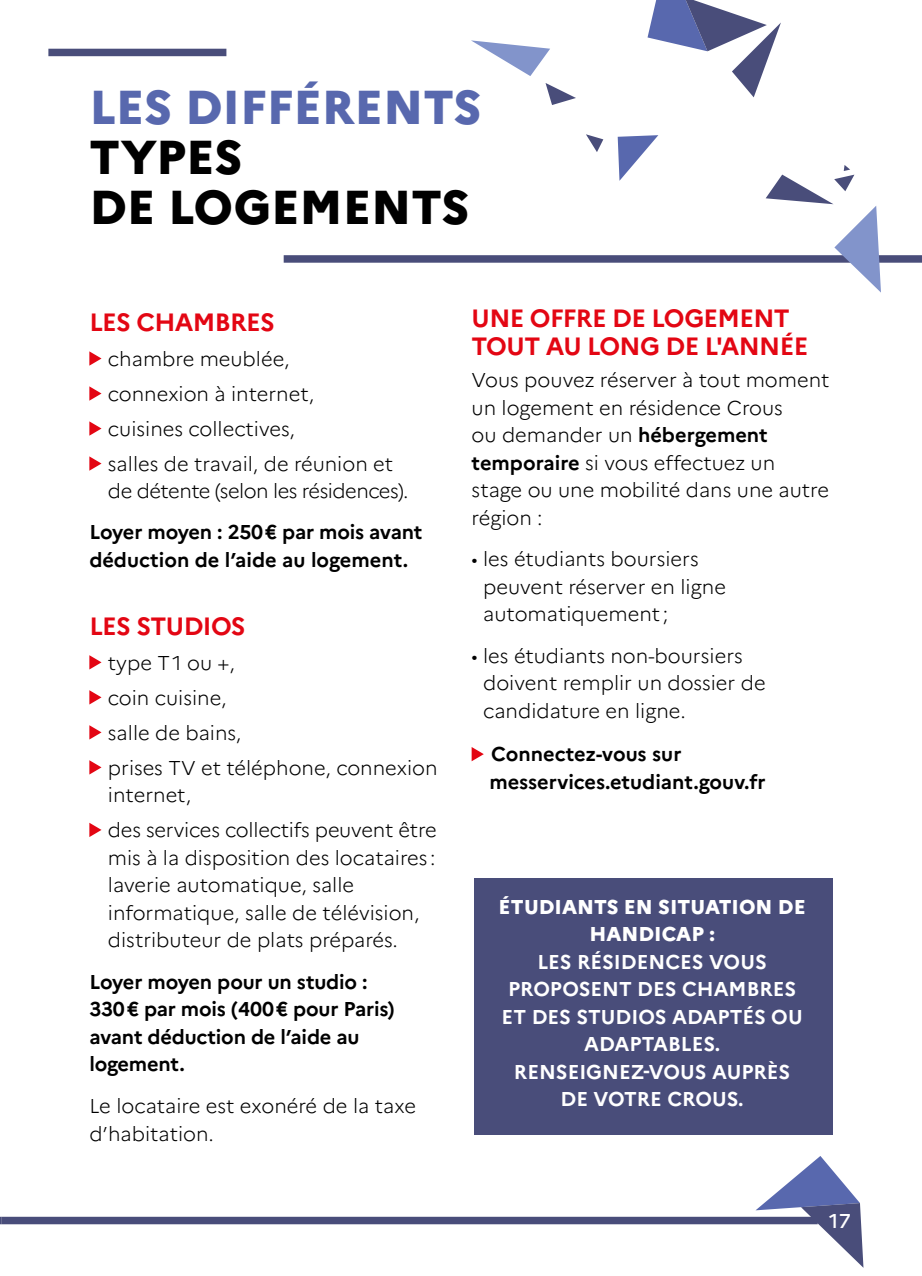
<style>
.page{position:relative;width:922px;height:1276px;background:#fff}
.page>*{position:absolute;margin:0;border:0;box-sizing:border-box;transform-origin:0 0}
.t1{font:800 47.5px/50px "Marianne";color:#000}
.t2{font:800 47.5px "Marianne";color:#5868ae}
.t3{font:700 25px/27.5px "Marianne";letter-spacing:-.025em;color:#e30613}
.t4{font:300 20px/27.5px "Marianne";color:#000}
.t5{font:700 20px/27.5px "Marianne";letter-spacing:-.01em;color:#000}
.t6{font:700 20px/27.5px "Marianne";color:#fff;text-align:center}
.t7{font:800 20px/27.5px "Marianne";color:#fff;text-align:center}
.t8{font:300 20px "Marianne";letter-spacing:-.025em;color:#000}
.t9{font:20px "Marianne";color:#fff}
.t10{font:500 20px "Marianne";color:#fff}
.s1{font-weight:700}
</style>
<div class="page">
<div style="left:474px;top:878px;width:358px;height:256px;background:#494d7a"></div>
<svg style="left:89px;top:351px;width:12px;height:15px"></svg>
<svg style="left:89px;top:386px;width:12px;height:15px"></svg>
<svg style="left:89px;top:421px;width:12px;height:15px"></svg>
<svg style="left:89px;top:456px;width:12px;height:15px"></svg>
<svg style="left:89px;top:655px;width:12px;height:14px"></svg>
<svg style="left:89px;top:690px;width:12px;height:14px"></svg>
<svg style="left:89px;top:725px;width:12px;height:14px"></svg>
<svg style="left:89px;top:760px;width:12px;height:14px"></svg>
<svg style="left:89px;top:822px;width:12px;height:15px"></svg>
<div style="left:48px;top:49px;width:178px;height:7px;background:#494d7a"></div>
<div style="left:283px;top:255px;width:638px;height:8px;background:#494d7a"></div>
<svg style="left:471px;top:747px;width:12px;height:14px"></svg>
<div style="left:1px;top:1216px;width:816px;height:8px;background:#494d7a"></div>
<svg style="left:755px;top:1156px;width:108px;height:111px"></svg>
<svg style="left:471px;top:40px;width:79px;height:36px"></svg>
<svg style="left:545px;top:83px;width:31px;height:22px"></svg>
<svg style="left:647px;top:0;width:133px;height:97px"></svg>
<svg style="left:586px;top:134px;width:17px;height:18px"></svg>
<svg style="left:617px;top:135px;width:41px;height:46px"></svg>
<svg style="left:765px;top:165px;width:115px;height:127px"></svg>
<h1 class="t2" style="left:89px;top:78px;width:393px">LES DIFFÉRENTS</h1>
<h1 class="t1" style="left:89px;top:132px;width:381px">TYPES<br>DE LOGEMENTS</h1>
<p class="t3" style="left:89px;top:308px;width:187px">LES CHAMBRES</p>
<p class="t4" style="left:108px;top:341px;width:286px;line-height:35px">chambre meublée, connexion à internet, cuisines collectives,<br>salles de travail, de réunion et</p>
<p class="t8" style="left:108px;top:479px;width:302px">de détente (selon les résidences).</p>
<p class="t5" style="left:89px;top:518px;width:334px">Loyer moyen : 250€ par mois avant déduction de l’aide au logement.</p>
<p class="t3" style="left:89px;top:612px;width:158px">LES STUDIOS</p>
<p class="t4" style="left:108px;top:645px;width:331px;line-height:35px">type T1 ou +,<br>coin cuisine,<br>salle de bains,<br>prises TV et téléphone, connexion</p>
<p class="t4" style="left:108px;top:777px;width:330px;line-height:35px">internet,<br>des services collectifs peuvent être</p>
<p class="t4" style="left:108px;top:843px;width:329px">mis à la disposition des locataires : laverie automatique, salle informatique, salle de télévision, distributeur de plats préparés.</p>
<p class="t5" style="left:89px;top:968px;width:307px">Loyer moyen pour un studio :<br>330€ par mois (400€ pour Paris) avant déduction de l’aide au logement.</p>
<p class="t4" style="left:89px;top:1092px;width:328px">Le locataire est exonéré de la taxe d’habitation.</p>
<p class="t3" style="left:471px;top:305px;width:338px">UNE OFFRE DE LOGEMENT<br>TOUT AU LONG DE L'ANNÉE</p>
<p class="t4" style="left:471px;top:366px;width:359px">Vous pouvez réserver à tout moment un logement en résidence Crous<br>ou demander un <span class="s1">hébergement temporaire</span> si vous effectuez un stage ou une mobilité dans une autre région :</p>
<p class="t4" style="left:483px;top:545px;width:244px;text-indent:-12px">• les étudiants boursiers peuvent réserver en ligne automatiquement ;</p>
<p class="t4" style="left:483px;top:641px;width:284px;text-indent:-12px">• les étudiants non-boursiers doivent remplir un dossier de candidature en ligne.</p>
<p class="t5" style="left:489px;top:740px;width:277px">Connectez-vous sur messervices.etudiant.gouv.fr</p>
<p class="t7" style="left:498px;top:892px;width:308px">ÉTUDIANTS EN SITUATION DE<br>HANDICAP :</p>
<p class="t6" style="left:501px;top:947px;width:302px">LES RÉSIDENCES VOUS<br>PROPOSENT DES CHAMBRES<br>ET DES STUDIOS ADAPTÉS OU<br>ADAPTABLES.<br>RENSEIGNEZ-VOUS AUPRÈS<br>DE VOTRE CROUS.</p>
<p class="t9" style="left:824px;top:1203px;width:23px">17</p>
<p class="t10" style="left:828px;top:1208px;width:23px">17</p>
</div>
